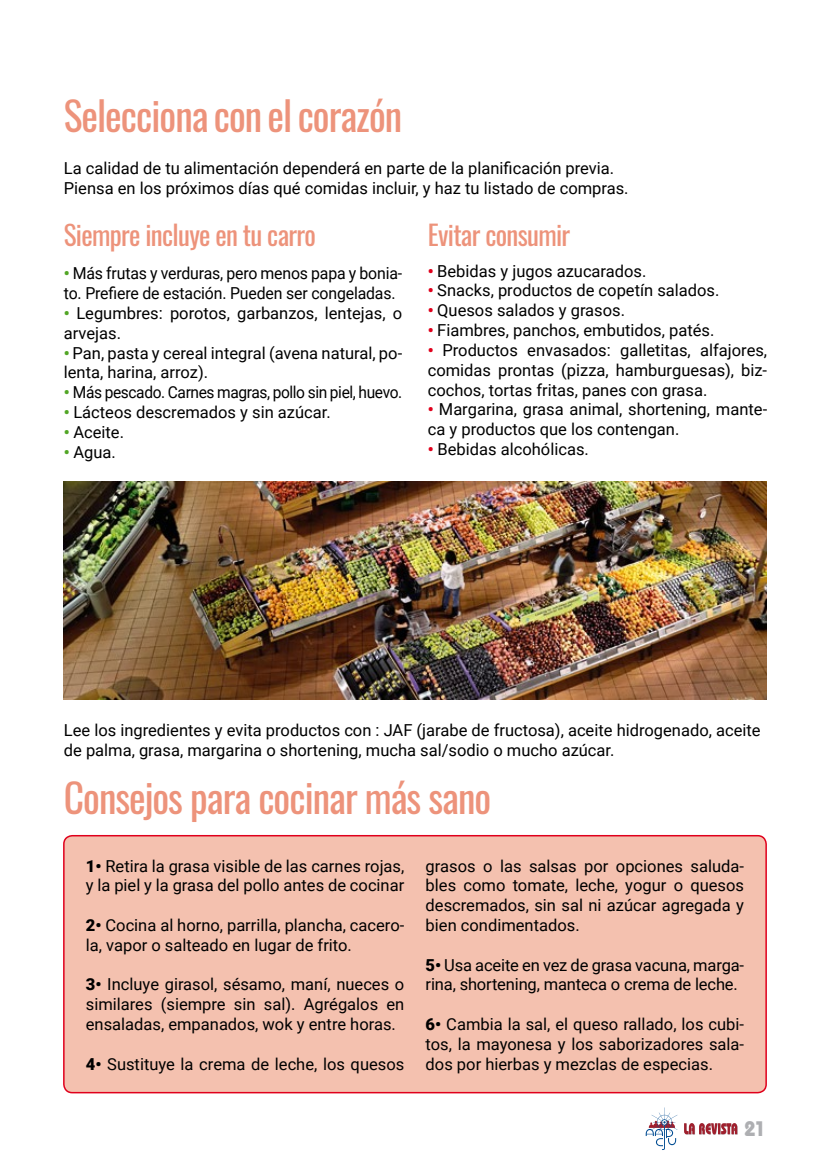
<style>
.page{position:relative;width:830px;height:1170px;background:#fff}
.page>*{position:absolute;margin:0;border:0;box-sizing:border-box;transform-origin:0 0}
.t1{font:39.6px "Oswald";letter-spacing:-.025em;color:#ed937b}
.t2{font:27px "Oswald";letter-spacing:-.025em;color:#ed937b}
.t3{font:700 21px "Bauhaus Std";color:#aeafb2}
.t4{font:16.5px/19.8px "Roboto";color:#000}
.t5{font:16.5px/19.8px "Roboto";color:#000;scale:.96 1}
.t6{font:16.5px "Roboto";letter-spacing:-.025em;color:#000;scale:.94 1}
.s1{font-weight:900;color:#52a625}
.s2{font-weight:900;color:#e0001c}
.s3{font-weight:900}
</style>
<div class="page">
<svg style="left:684px;top:1123px;width:53px;height:11px"></svg>
<svg style="left:645px;top:1107px;width:32px;height:42px"></svg>
<div style="left:64px;top:835px;width:701px;height:257px;background:#f4c1af;border-radius:9px"></div>
<div style="left:63px;top:834px;width:703px;height:259px;border:2px solid #e0001c;border-radius:9px"></div>
<img style="left:64px;top:482px;width:702px;height:217px">
<h1 class="t1" style="left:64px;top:81px;width:340px">Selecciona con el corazón</h1>
<p class="t4" style="left:64px;top:158px;width:566px">La calidad de tu alimentación dependerá en parte de la planificación previa.<br>Piensa en los próximos días qué comidas incluir, y haz tu listado de compras.</p>
<h2 class="t2" style="left:64px;top:211px;width:253px">Siempre incluye en tu carro</h2>
<h2 class="t2" style="left:427px;top:210px;width:144px">Evitar consumir</h2>
<p class="t5" style="left:64px;top:263px;width:354px"><span class="s1">•</span> Más frutas y verduras, pero menos papa y bonia&shy;to. Prefiere de estación. Pueden ser congeladas.</p>
<p class="t4" style="left:64px;top:302px;width:340px"><span class="s1">•</span> Legumbres: porotos, garbanzos, lentejas, o arvejas.</p>
<p class="t4" style="left:64px;top:342px;width:340px"><span class="s1">•</span> Pan, pasta y cereal integral (avena natural, po&shy;lenta, harina, arroz).</p>
<p class="t6" style="left:64px;top:381px;width:361px"><span class="s1">•</span> Más pescado. Carnes magras, pollo sin piel, huevo.</p>
<p class="t4" style="left:64px;top:401px;width:268px"><span class="s1">•</span> Lácteos descremados y sin azúcar.</p>
<p class="t4" style="left:64px;top:421px;width:62px"><span class="s1">•</span> Aceite.</p>
<p class="t4" style="left:64px;top:441px;width:53px"><span class="s1">•</span> Agua.</p>
<p class="t4" style="left:427px;top:260px;width:220px"><span class="s2">•</span> Bebidas y jugos azucarados.</p>
<p class="t4" style="left:427px;top:280px;width:293px"><span class="s2">•</span> Snacks, productos de copetín salados.</p>
<p class="t4" style="left:427px;top:300px;width:199px"><span class="s2">•</span> Quesos salados y grasos.</p>
<p class="t4" style="left:427px;top:320px;width:288px"><span class="s2">•</span> Fiambres, panchos, embutidos, patés.</p>
<p class="t4" style="left:427px;top:339px;width:341px;text-align:justify"><span class="s2">•</span> Productos envasados: galletitas, alfajores, comidas prontas (pizza, hamburguesas), biz&shy;cochos, tortas fritas, panes con grasa.</p>
<p class="t4" style="left:427px;top:399px;width:341px"><span class="s2">•</span> Margarina, grasa animal, shortening, mante&shy;ca y productos que los contengan.</p>
<p class="t4" style="left:427px;top:438px;width:162px"><span class="s2">•</span> Bebidas alcohólicas.</p>
<p class="t4" style="left:64px;top:719px;width:698px">Lee los ingredientes y evita productos con : JAF (jarabe de fructosa), aceite hidrogenado, aceite de palma, grasa, margarina o shortening, mucha sal/sodio o mucho azúcar.</p>
<h1 class="t1" style="left:64px;top:763px;width:429px">Consejos para cocinar más sano</h1>
<p class="t4" style="left:86px;top:855px;width:320px"><span class="s3">1•</span> Retira la grasa visible de las carnes rojas, y la piel y la grasa del pollo antes de cocinar</p>
<p class="t4" style="left:86px;top:914px;width:320px"><span class="s3">2•</span> Cocina al horno, parrilla, plancha, cacero&shy;la, vapor o salteado en lugar de frito.</p>
<p class="t4" style="left:86px;top:974px;width:320px;text-align:justify"><span class="s3">3•</span> Incluye girasol, sésamo, maní, nueces o similares (siempre sin sal). Agrégalos en ensaladas, empanados, wok y entre horas.</p>
<p class="t4" style="left:86px;top:1053px;width:320px"><span class="s3">4•</span> Sustituye la crema de leche, los quesos</p>
<p class="t4" style="left:425px;top:855px;width:320px;text-align:justify">grasos o las salsas por opciones saluda&shy;bles como tomate, leche, yogur o quesos descremados, sin sal ni azúcar agregada y bien condimentados.</p>
<p class="t4" style="left:425px;top:954px;width:320px"><span class="s3">5•</span> Usa aceite en vez de grasa vacuna, marga&shy;rina, shortening, manteca o crema de leche.</p>
<p class="t4" style="left:425px;top:1013px;width:320px;text-align:justify"><span class="s3">6•</span> Cambia la sal, el queso rallado, los cubi&shy;tos, la mayonesa y los saborizadores sala&shy;dos por hierbas y mezclas de especias.</p>
<p class="t3" style="left:744px;top:1115px;width:23px">21</p>
</div>
